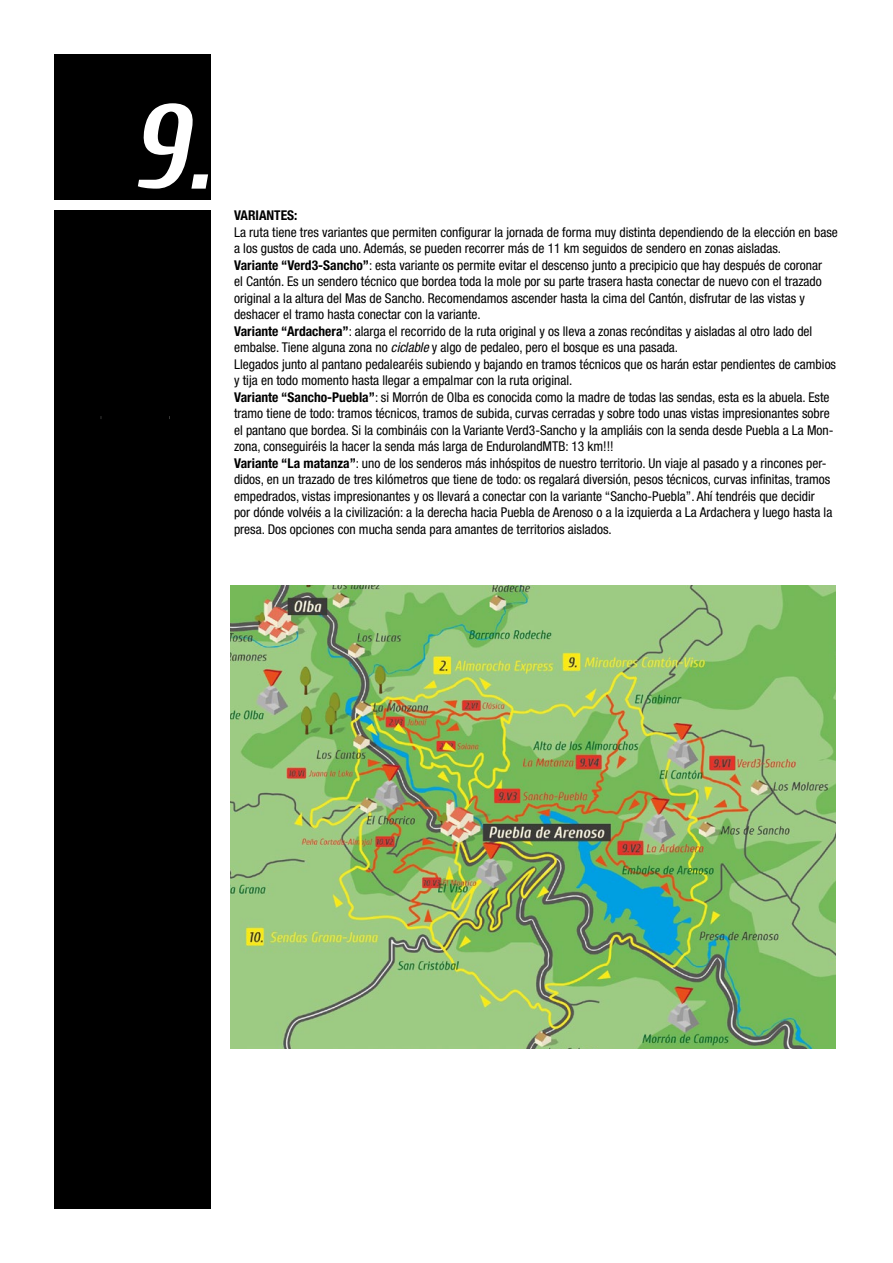
<style>
.page{position:relative;width:893px;height:1263px;background:#fff}
.page>*{position:absolute;margin:0;border:0;box-sizing:border-box;transform-origin:0 0}
.t1{font:italic 700 118.5px "Cuprum";color:#fff}
.t2{font:condensed 13.5px/16.5px "Helvetica Neue LT Std";color:#000}
.t3{font:700 condensed 13.5px "Helvetica Neue LT Std";color:#000}
.s1{font-weight:700}
.s2{font-style:italic}
</style>
<div class="page">
<div style="left:54px;top:210px;width:157px;height:999px;background:#000"></div>
<div style="left:54px;top:54px;width:157px;height:145px;background:#000"></div>
<img style="left:231px;top:586px;width:605px;height:462px">
<h1 class="t1" style="left:131px;top:81px;width:81px">9.</h1>
<p class="t3" style="left:234px;top:207px;width:65px">VARIANTES:</p>
<p class="t2" style="left:234px;top:223px;width:605px">La ruta tiene tres variantes que permiten configurar la jornada de forma muy distinta dependiendo de la elección en base a los gustos de cada uno. Además, se pueden recorrer más de 11 km seguidos de sendero en zonas aisladas.<br><span class="s1">Variante “Verd3-Sancho”</span>: esta variante os permite evitar el descenso junto a precipicio que hay después de coronar<br>el Cantón. Es un sendero técnico que bordea toda la mole por su parte trasera hasta conectar de nuevo con el trazado original a la altura del Mas de Sancho. Recomendamos ascender hasta la cima del Cantón, disfrutar de las vistas y deshacer el tramo hasta conectar con la variante.<br><span class="s1">Variante “Ardachera”</span>: alarga el recorrido de la ruta original y os lleva a zonas recónditas y aisladas al otro lado del embalse. Tiene alguna zona no <span class="s2">ciclable</span> y algo de pedaleo, pero el bosque es una pasada.<br>Llegados junto al pantano pedalearéis subiendo y bajando en tramos técnicos que os harán estar pendientes de cambios y tija en todo momento hasta llegar a empalmar con la ruta original.<br><span class="s1">Variante “Sancho-Puebla”</span>: si Morrón de Olba es conocida como la madre de todas las sendas, esta es la abuela. Este tramo tiene de todo: tramos técnicos, tramos de subida, curvas cerradas y sobre todo unas vistas impresionantes sobre el pantano que bordea. Si la combináis con la Variante Verd3-Sancho y la ampliáis con la senda desde Puebla a La Mon&shy;zona, conseguiréis la hacer la senda más larga de EndurolandMTB: 13 km!!!<br><span class="s1">Variante “La matanza”</span>: uno de los senderos más inhóspitos de nuestro territorio. Un viaje al pasado y a rincones per&shy;didos, en un trazado de tres kilómetros que tiene de todo: os regalará diversión, pesos técnicos, curvas infinitas, tramos empedrados, vistas impresionantes y os llevará a conectar con la variante “Sancho-Puebla”. Ahí tendréis que decidir<br>por dónde volvéis a la civilización: a la derecha hacia Puebla de Arenoso o a la izquierda a La Ardachera y luego hasta la presa. Dos opciones con mucha senda para amantes de territorios aislados.</p>
</div>
